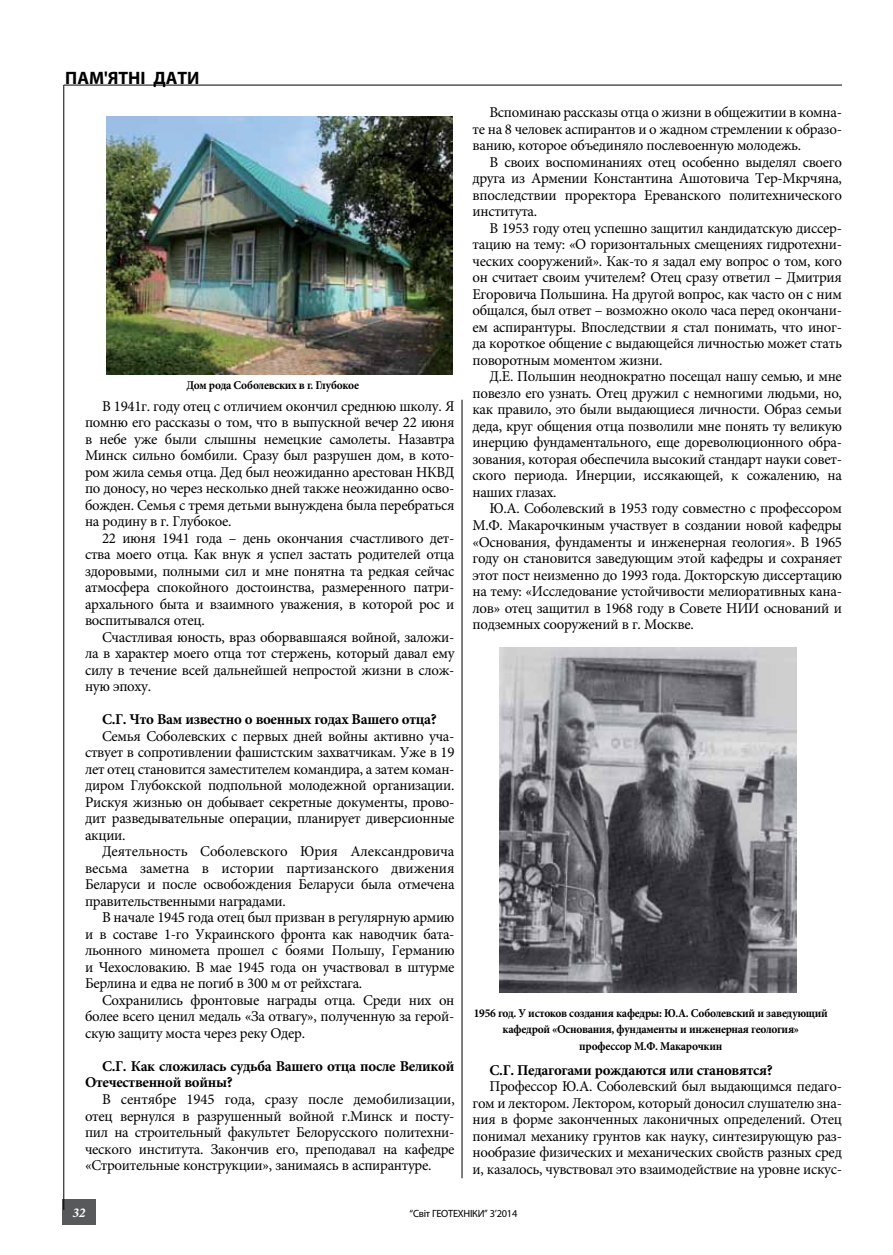
<style>
.page{position:relative;width:893px;height:1255px;background:#fff}
.page>*{position:absolute;margin:0;border:0;box-sizing:border-box;transform-origin:0 0}
.t1{font:700 18px "Myriad Pro";color:#000}
.t2{font:15px/16.5px "Minion Pro";letter-spacing:-.02em;color:#000;text-align:justify}
.t3{font:700 15px/16.5px "Minion Pro";letter-spacing:-.02em;color:#000}
.t4{font:italic 700 13.5px "Minion Pro";color:#fff}
.t5{font:700 12px/16.5px "Minion Pro";letter-spacing:-.025em;color:#000;text-align:center;scale:.95 1}
.t6{font:10.5px "Myriad Pro";letter-spacing:-.025em;color:#000}
</style>
<div class="page">
<div style="left:62px;top:1199px;width:33px;height:25px;background:#58595b"></div>
<hr style="left:64px;top:85px;width:778px;height:1px;background:#000">
<hr style="left:63px;top:85px;width:1px;height:1124px;background:#000">
<img style="left:106px;top:116px;width:347px;height:258px">
<hr style="left:462px;top:400px;width:1px;height:778px;background:#000">
<img style="left:499px;top:647px;width:298px;height:345px">
<p class="t1" style="left:65px;top:66px;width:136px">ПАМ'ЯТНІ ДАТИ</p>
<p class="t5" style="left:186px;top:377px;width:183px">Дом рода Соболевских в г. Глубокое</p>
<p class="t2" style="left:85px;top:397px;width:371px;text-indent:17px">В 1941г. году отец с отличием окончил среднюю школу. Я помню его рассказы о том, что в выпускной вечер 22 июня в небе уже были слышны немецкие самолеты. Назавтра Минск сильно бомбили. Сразу был разрушен дом, в кото&shy;ром жила семья отца. Дед был неожиданно арестован НКВД по доносу, но через несколько дней также неожиданно осво&shy;божден. Семья с тремя детьми вынуждена была перебраться на родину в г. Глубокое.</p>
<p class="t2" style="left:85px;top:529px;width:371px;text-indent:17px">22 июня 1941 года – день окончания счастливого дет&shy;ства моего отца. Как внук я успел застать родителей отца здоровыми, полными сил и мне понятна та редкая сейчас атмосфера спокойного достоинства, размеренного патри&shy;архального быта и взаимного уважения, в которой рос и воспитывался отец.</p>
<p class="t2" style="left:85px;top:628px;width:371px;text-indent:17px">Счастливая юность, враз оборвавшаяся войной, заложи&shy;ла в характер моего отца тот стержень, который давал ему силу в течение всей дальнейшей непростой жизни в слож&shy;ную эпоху.</p>
<p class="t3" style="left:102px;top:711px;width:336px">С.Г. Что Вам известно о военных годах Вашего отца?</p>
<p class="t2" style="left:85px;top:727px;width:371px;text-indent:17px">Семья Соболевских с первых дней войны активно уча&shy;ствует в сопротивлении фашистским захватчикам. Уже в 19 лет отец становится заместителем командира, а затем коман&shy;диром Глубокской подпольной молодежной организации.<br>Рискуя жизнью он добывает секретные документы, прово&shy;дит разведывательные операции, планирует диверсионные акции.</p>
<p class="t2" style="left:85px;top:843px;width:371px;text-indent:17px">Деятельность Соболевского Юрия Александровича весьма заметна в истории партизанского движения Беларуси и после освобождения Беларуси была отмечена правительственными наградами.</p>
<p class="t2" style="left:85px;top:909px;width:371px;text-indent:17px">В начале 1945 года отец был призван в регулярную армию и в составе 1-го Украинского фронта как наводчик бата&shy;льонного миномета прошел с боями Польшу, Германию и Чехословакию. В мае 1945 года он участвовал в штурме Берлина и едва не погиб в 300 м от рейхстага.</p>
<p class="t2" style="left:85px;top:991px;width:371px;text-indent:17px">Сохранились фронтовые награды отца. Среди них он более всего ценил медаль «За отвагу», полученную за герой&shy;скую защиту моста через реку Одер.</p>
<p class="t3" style="left:85px;top:1057px;width:371px;text-indent:17px">С.Г. Как сложилась судьба Вашего отца после Великой<br>Отечественной войны?</p>
<p class="t2" style="left:85px;top:1090px;width:371px;text-indent:17px">В сентябре 1945 года, сразу после демобилизации, отец вернулся в разрушенный войной г.Минск и посту&shy;пил на строительный факультет Белорусского политехни&shy;ческого института. Закончив его, преподавал на кафедре «Строительные конструкции», занимаясь в аспирантуре.</p>
<p class="t2" style="left:472px;top:104px;width:371px;text-indent:17px">Вспоминаю рассказы отца о жизни в общежитии в комна&shy;те на 8 человек аспирантов и о жадном стремлении к образо&shy;ванию, которое объединяло послевоенную молодежь.</p>
<p class="t2" style="left:472px;top:154px;width:371px;text-indent:17px">В своих воспоминаниях отец особенно выделял своего друга из Армении Константина Ашотовича Тер-Мкрчяна, впоследствии проректора Ереванского политехнического института.</p>
<p class="t2" style="left:472px;top:220px;width:371px;text-indent:17px">В 1953 году отец успешно защитил кандидатскую диссер&shy;тацию на тему: «О горизонтальных смещениях гидротехни&shy;ческих сооружений». Как-то я задал ему вопрос о том, кого он считает своим учителем? Отец сразу ответил – Дмитрия Егоровича Польшина. На другой вопрос, как часто он с ним общался, был ответ – возможно около часа перед окончани&shy;ем аспирантуры. Впоследствии я стал понимать, что иног&shy;да короткое общение с выдающейся личностью может стать поворотным моментом жизни.</p>
<p class="t2" style="left:472px;top:368px;width:371px;text-indent:17px">Д.Е. Польшин неоднократно посещал нашу семью, и мне повезло его узнать. Отец дружил с немногими людьми, но, как правило, это были выдающиеся личности. Образ семьи деда, круг общения отца позволили мне понять ту великую инерцию фундаментального, еще дореволюционного обра&shy;зования, которая обеспечила высокий стандарт науки совет&shy;ского периода. Инерции, иссякающей, к сожалению, на наших глазах.</p>
<p class="t2" style="left:472px;top:500px;width:371px;text-indent:17px">Ю.А. Соболевский в 1953 году совместно с профессором М.Ф. Макарочкиным участвует в создании новой кафедры «Основания, фундаменты и инженерная геология». В 1965 году он становится заведующим этой кафедры и сохраняет этот пост неизменно до 1993 года. Докторскую диссертацию на тему: «Исследование устойчивости мелиоративных кана&shy;лов» отец защитил в 1968 году в Совете НИИ оснований и подземных сооружений в г. Москве.</p>
<p class="t5" style="left:474px;top:1004px;width:374px">1956 год. У истоков создания кафедры: Ю.А. Соболевский и заведующий кафедрой «Основания, фундаменты и инженерная геология»<br>профессор М.Ф. Макарочкин</p>
<p class="t3" style="left:489px;top:1061px;width:285px">С.Г. Педагогами рождаются или становятся?</p>
<p class="t2" style="left:472px;top:1078px;width:371px;text-indent:17px">Профессор Ю.А. Соболевский был выдающимся педаго&shy;гом и лектором. Лектором, который доносил слушателю зна&shy;ния в форме законченных лаконичных определений. Отец понимал механику грунтов как науку, синтезирующую раз&shy;нообразие физических и механических свойств разных сред и, казалось, чувствовал это взаимодействие на уровне искус-</p>
<p class="t4" style="left:72px;top:1202px;width:14px">32</p>
<p class="t6" style="left:410px;top:1206px;width:109px">“Світ ГЕОТЕХНІКИ” 3’2014</p>
</div>
